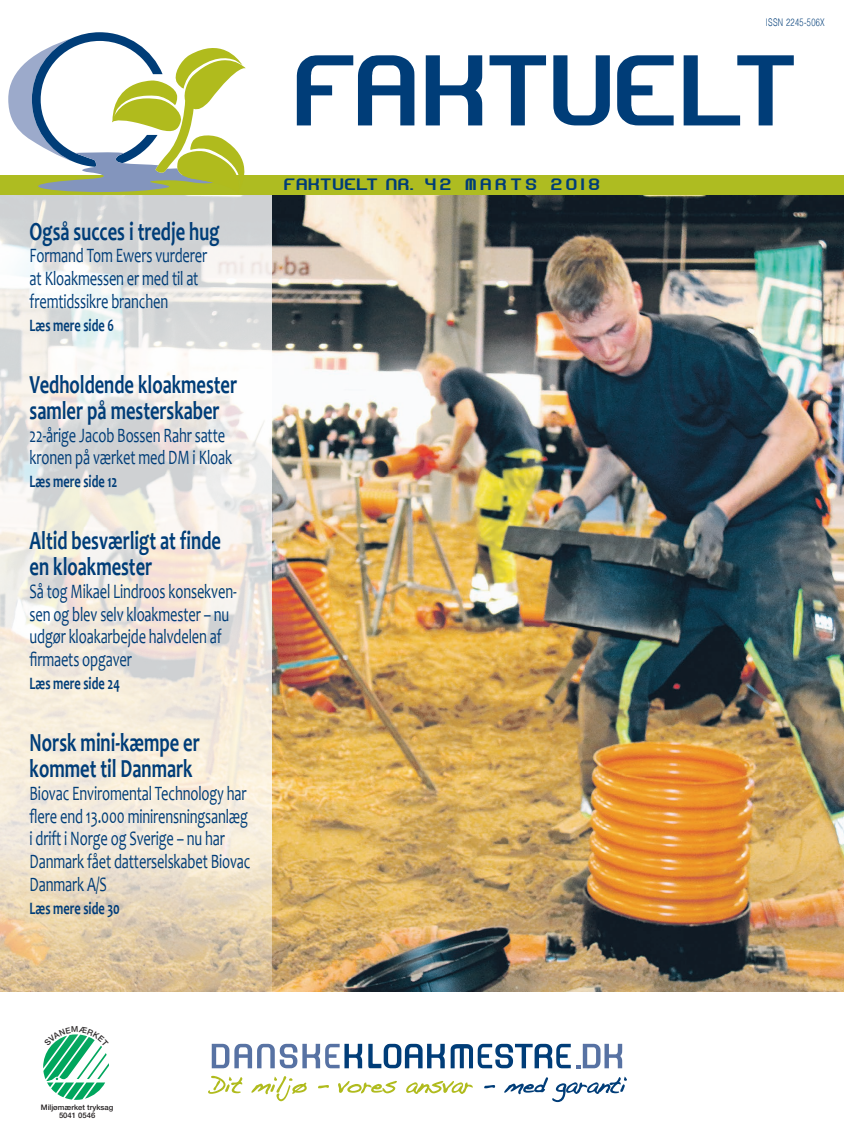
<style>
.page{position:relative;width:844px;height:1141px;background:#fff}
.page>*{position:absolute;margin:0;border:0;box-sizing:border-box;transform-origin:0 0}
.t1{font:94.5px "Hyperion Sunset BRK";letter-spacing:.05em;color:#003d78;scale:.7 1}
.t2{font:700 26.25px/26.2px "Candara";color:#003d78;scale:.7 1}
.t3{font:20.65px/22.8px "Candara";letter-spacing:-.01em;color:#003d78;scale:.7 1}
.t4{font:700 17.5px "Candara";color:#003d78;scale:.7 1}
.t5{font:15.75px "Hyperion Sunset BRK";letter-spacing:.235em;color:#003d78;scale:.75 1}
.t6{font:300 10.5px "Helvetica";letter-spacing:.05em;color:#003d78;scale:.7 1}
.t7{font:500 7.7px/8.2px "Helvetica Neue LT Std";color:#231f20;text-align:center}
</style>
<div class="page">
<div style="left:0;top:175px;width:843px;height:21px;background:#aebc21"></div>
<svg style="left:8px;top:32px;width:238px;height:161px"></svg>
<svg style="left:368px;top:1044px;width:76px;height:24px"></svg>
<svg style="left:212px;top:1044px;width:150px;height:24px"></svg>
<svg style="left:450px;top:1044px;width:172px;height:24px"></svg>
<svg style="left:208px;top:1076px;width:34px;height:18px"></svg>
<svg style="left:251px;top:1076px;width:55px;height:25px"></svg>
<svg style="left:318px;top:1085px;width:11px;height:3px"></svg>
<svg style="left:338px;top:1081px;width:59px;height:12px"></svg>
<svg style="left:406px;top:1081px;width:66px;height:13px"></svg>
<svg style="left:484px;top:1085px;width:11px;height:3px"></svg>
<svg style="left:504px;top:1077px;width:122px;height:25px"></svg>
<img style="left:272px;top:196px;width:571px;height:796px">
<svg style="left:0;top:196px;width:272px;height:862px"></svg>
<svg style="left:43px;top:1026px;width:66px;height:74px"></svg>
<p class="t2" style="left:30px;top:218px;width:273px">Også succes i tredje hug</p>
<p class="t3" style="left:30px;top:244px;width:255px">Formand Tom Ewers vurderer at Kloakmessen er med til at fremtidssikre branchen</p>
<p class="t4" style="left:30px;top:314px;width:122px">Læs mere side 6</p>
<p class="t2" style="left:30px;top:371px;width:298px">Vedholdende kloakmester samler på mesterskaber</p>
<p class="t3" style="left:30px;top:423px;width:291px">22-årige Jacob Bossen Rahr satte kronen på værket med DM i Kloak</p>
<p class="t4" style="left:30px;top:470px;width:127px">Læs mere side 12</p>
<p class="t2" style="left:30px;top:527px;width:275px">Altid besværligt at finde en kloakmester</p>
<p class="t3" style="left:30px;top:580px;width:297px">Så tog Mikael Lindroos konsekven&shy;sen og blev selv kloakmester – nu udgør kloakarbejde halvdelen af firmaets opgaver</p>
<p class="t4" style="left:30px;top:672px;width:131px">Læs mere side 24</p>
<p class="t2" style="left:30px;top:729px;width:245px">Norsk mini-kæmpe er kommet til Danmark</p>
<p class="t3" style="left:30px;top:782px;width:317px">Biovac Enviromental Technology har flere end 13.000 minirensningsanlæg i drift i Norge og Sverige – nu har<br>Danmark fået datterselskabet Biovac<br>Danmark A/S</p>
<p class="t4" style="left:30px;top:897px;width:130px">Læs mere side 30</p>
<p class="t6" style="left:765px;top:15px;width:86px">ISSN 2245-506X</p>
<h1 class="t1" style="left:297px;top:50px;width:717px">FAKTUELT</h1>
<p class="t5" style="left:284px;top:178px;width:422px">FAKTUELT NR. 42 MARTS 2018</p>
<p class="t7" style="left:41px;top:1103px;width:74px">Miljømærket tryksag<br>5041 0546</p>
</div>
